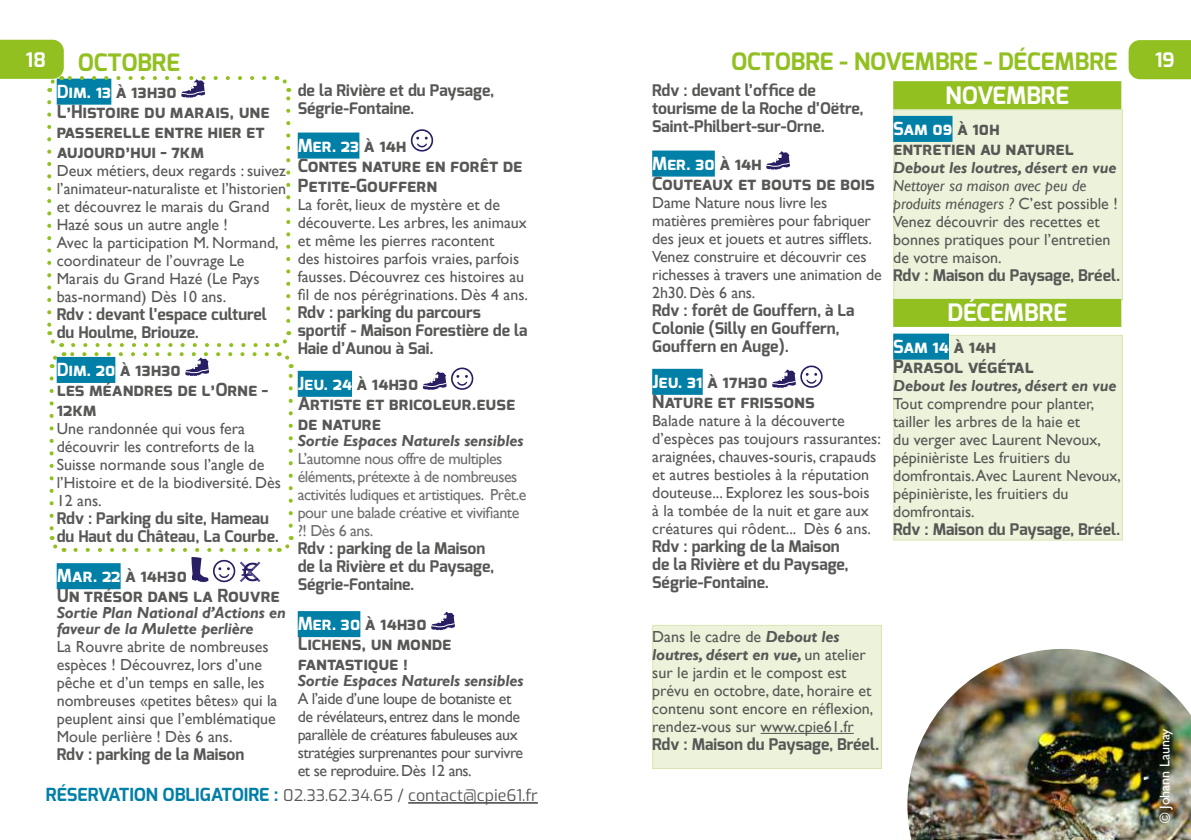
<style>
.page{position:relative;width:1191px;height:840px;background:#fff}
.page>*{position:absolute;margin:0;border:0;box-sizing:border-box;transform-origin:0 0}
.t1{font:700 24px "Exo";color:#92c020}
.t2{font:700 24px "Exo";color:#fff}
.t3{font:700 20px "Exo";color:#fff}
.t4{font:700 18px/20px "Exo";color:#575756}
.t5{font:16px/18px "Gill Sans";color:#575756}
.t6{font:700 16px/18px "Exo";color:#575756}
.t7{font:italic 700 16px/16px "Gill Sans";letter-spacing:-.01em;color:#575756}
.t8{font:16px/18px "Gill Sans";letter-spacing:-.03em;color:#575756}
.t9{font:16px/18px "Gill Sans";letter-spacing:-.03em;color:#706f6f}
.t10{font:16px "Exo";color:#575756}
.t11{font:14px "Gill Sans";color:#fff}
.s1{color:#fff}
.s2{font-weight:700;font-style:italic}
.s3{font-style:italic}
.s4{font-weight:700;font-size:18px;color:#007fa7}
</style>
<div class="page">
<div style="left:1128px;top:40px;width:63px;height:39px;background:#92c020"></div>
<div style="left:893px;top:109px;width:230px;height:191px;background:#ecf3da;border:1px solid #d8e6b1"></div>
<div style="left:652px;top:624px;width:230px;height:144px;background:#ecf3da;border:1px solid #d8e6b1"></div>
<div style="left:893px;top:334px;width:230px;height:206px;background:#ecf3da;border:1px solid #d8e6b1"></div>
<div style="left:57px;top:563px;width:64px;height:26px;background:#007fa7"></div>
<div style="left:652px;top:150px;width:63px;height:26px;background:#007fa7"></div>
<div style="left:652px;top:368px;width:50px;height:26px;background:#007fa7"></div>
<hr style="left:760px;top:732px;width:93px;height:1px;background:#575756">
<svg style="left:766px;top:151px;width:24px;height:18px"></svg>
<svg style="left:772px;top:365px;width:50px;height:22px"></svg>
<div style="left:298px;top:132px;width:61px;height:26px;background:#007fa7"></div>
<div style="left:298px;top:370px;width:54px;height:26px;background:#007fa7"></div>
<div style="left:298px;top:610px;width:62px;height:26px;background:#007fa7"></div>
<svg style="left:411px;top:129px;width:22px;height:22px"></svg>
<svg style="left:422px;top:367px;width:51px;height:22px"></svg>
<svg style="left:431px;top:612px;width:24px;height:17px"></svg>
<div style="left:893px;top:81px;width:228px;height:28px;background:#92c020"></div>
<div style="left:893px;top:116px;width:59px;height:26px;background:#007fa7"></div>
<div style="left:893px;top:299px;width:228px;height:28px;background:#92c020"></div>
<div style="left:893px;top:333px;width:56px;height:26px;background:#007fa7"></div>
<img style="left:907px;top:649px;width:284px;height:190px">
<hr style="left:408px;top:801px;width:130px;height:2px;background:#575756">
<svg style="left:0;top:40px;width:294px;height:542px"></svg>
<h1 class="t1" style="left:78px;top:47px;width:104px">OCTOBRE</h1>
<h1 class="t1" style="left:731px;top:46px;width:388px">OCTOBRE - NOVEMBRE - DÉCEMBRE</h1>
<p class="t3" style="left:26px;top:46px;width:21px">18</p>
<p class="t3" style="left:1155px;top:47px;width:21px">19</p>
<p class="t4" style="left:57px;top:81px;width:214px"><span class="s1">Dim. 13</span> à 13h30<br>L’Histoire du marais, une passerelle entre hier et aujourd’hui - 7km</p>
<p class="t5" style="left:57px;top:161px;width:231px">Deux métiers, deux regards : suivez l’animateur-naturaliste et l’historien et découvrez le marais du Grand<br>Hazé sous un autre angle !<br>Avec la participation M. Normand, coordinateur de l’ouvrage Le<br>Marais du Grand Hazé (Le Pays bas-normand) Dès 10 ans.</p>
<p class="t6" style="left:57px;top:305px;width:212px">Rdv : devant l’espace culturel du Houlme, Briouze.</p>
<p class="t4" style="left:57px;top:359px;width:213px"><span class="s1">Dim. 20</span> à 13h30<br>les méandres de l’Orne -<br>12km</p>
<p class="t5" style="left:57px;top:419px;width:226px">Une randonnée qui vous fera découvrir les contreforts de la<br>Suisse normande sous l’angle de l’Histoire et de la biodiversité. Dès<br>12 ans.</p>
<p class="t6" style="left:57px;top:509px;width:224px">Rdv : Parking du site, Hameau du Haut du Château, La Courbe.</p>
<p class="t4" style="left:57px;top:565px;width:225px"><span class="s1">Mar. 22</span> à 14h30<br>Un trésor dans la Rouvre</p>
<p class="t7" style="left:57px;top:605px;width:231px">Sortie Plan National d’Actions en faveur de la Mulette perlière</p>
<p class="t5" style="left:57px;top:637px;width:222px">La Rouvre abrite de nombreuses espèces ! Découvrez, lors d’une pêche et d’un temps en salle, les nombreuses «petites bêtes» qui la peuplent ainsi que l’emblématique<br>Moule perlière ! Dès 6 ans.</p>
<p class="t6" style="left:57px;top:745px;width:189px">Rdv : parking de la Maison</p>
<p class="t6" style="left:652px;top:81px;width:213px">Rdv : devant l’office de tourisme de la Roche d’Oëtre,<br>Saint-Philbert-sur-Orne.</p>
<p class="t4" style="left:652px;top:153px;width:224px"><span class="s1">Mer. 30</span> à 14h<br>Couteaux et bouts de bois</p>
<p class="t5" style="left:652px;top:193px;width:231px">Dame Nature nous livre les matières premières pour fabriquer des jeux et jouets et autres sifflets.<br>Venez construire et découvrir ces richesses à travers une animation de<br>2h30. Dès 6 ans.</p>
<p class="t6" style="left:652px;top:301px;width:204px">Rdv : forêt de Gouffern, à La<br>Colonie (Silly en Gouffern,<br>Gouffern en Auge).</p>
<p class="t4" style="left:652px;top:371px;width:164px"><span class="s1">Jeu. 31</span> à 17h30<br>Nature et frissons</p>
<p class="t5" style="left:652px;top:411px;width:230px">Balade nature à la découverte d’espèces pas toujours rassurantes: araignées, chauves-souris, crapauds et autres bestioles à la réputation douteuse... Explorez les sous-bois<br>à la tombée de la nuit et gare aux créatures qui rôdent... Dès 6 ans.</p>
<p class="t6" style="left:652px;top:537px;width:198px">Rdv : parking de la Maison de la Rivière et du Paysage,<br>Ségrie-Fontaine.</p>
<p class="t5" style="left:652px;top:627px;width:223px">Dans le cadre de <span class="s2">Debout les loutres, désert en vue,</span> un atelier sur le jardin et le compost est prévu en octobre, date, horaire et contenu sont encore en réflexion, rendez-vous sur www.cpie61.fr</p>
<p class="t6" style="left:652px;top:735px;width:228px">Rdv : Maison du Paysage, Bréel.</p>
<p class="t6" style="left:298px;top:81px;width:198px">de la Rivière et du Paysage,<br>Ségrie-Fontaine.</p>
<p class="t4" style="left:298px;top:135px;width:226px"><span class="s1">Mer. 23</span> à 14h<br>Contes nature en forêt de<br>Petite-Gouffern</p>
<p class="t5" style="left:298px;top:195px;width:232px">La forêt, lieux de mystère et de découverte. Les arbres, les animaux et même les pierres racontent<br>des histoires parfois vraies, parfois fausses. Découvrez ces histoires au fil de nos pérégrinations. Dès 4 ans.</p>
<p class="t6" style="left:298px;top:303px;width:231px">Rdv : parking du parcours sportif - Maison Forestière de la<br>Haie d’Aunou à Sai.</p>
<p class="t4" style="left:298px;top:373px;width:219px"><span class="s1">Jeu. 24</span> à 14h30<br>Artiste et bricoleur.euse de nature</p>
<p class="t7" style="left:298px;top:432px;width:227px">Sortie Espaces Naturels sensibles</p>
<p class="t9" style="left:298px;top:449px;width:230px">L’automne nous offre de multiples éléments, prétexte à de nombreuses activités ludiques et artistiques. Prêt.e pour une balade créative et vivifiante ?! Dès 6 ans.</p>
<p class="t6" style="left:298px;top:539px;width:198px">Rdv : parking de la Maison de la Rivière et du Paysage,<br>Ségrie-Fontaine.</p>
<p class="t4" style="left:298px;top:613px;width:155px"><span class="s1">Mer. 30</span> à 14h30<br>Lichens, un monde fantastique !</p>
<p class="t7" style="left:298px;top:672px;width:227px">Sortie Espaces Naturels sensibles</p>
<p class="t8" style="left:298px;top:689px;width:227px">A l’aide d’une loupe de botaniste et de révélateurs, entrez dans le monde parallèle de créatures fabuleuses aux stratégies surprenantes pour survivre et se reproduire. Dès 12 ans.</p>
<h1 class="t2" style="left:945px;top:79px;width:125px">NOVEMBRE</h1>
<p class="t4" style="left:893px;top:118px;width:182px"><span class="s1">Sam 09</span> à 10h entretien au naturel</p>
<p class="t7" style="left:893px;top:160px;width:225px">Debout les loutres, désert en vue</p>
<p class="t5" style="left:893px;top:177px;width:226px"><span class="s3">Nettoyer sa maison avec peu de produits ménagers ?</span> C’est possible !<br>Venez découvrir des recettes et bonnes pratiques pour l’entretien de votre maison.</p>
<p class="t6" style="left:893px;top:266px;width:228px">Rdv : Maison du Paysage, Bréel.</p>
<h1 class="t2" style="left:947px;top:297px;width:121px">DÉCEMBRE</h1>
<p class="t4" style="left:893px;top:336px;width:142px"><span class="s1">Sam 14</span> à 14h<br>Parasol végétal</p>
<p class="t7" style="left:893px;top:377px;width:225px">Debout les loutres, désert en vue</p>
<p class="t5" style="left:893px;top:394px;width:229px">Tout comprendre pour planter, tailler les arbres de la haie et<br>du verger avec Laurent Nevoux, pépinièriste Les fruitiers du domfrontais. Avec Laurent Nevoux, pépinièriste, les fruitiers du domfrontais.</p>
<p class="t6" style="left:893px;top:520px;width:228px">Rdv : Maison du Paysage, Bréel.</p>
<p class="t11" style="left:1156px;top:822px;width:96px;rotate:-90deg">© Johann Launay</p>
<p class="t10" style="left:46px;top:783px;width:493px"><span class="s4">RÉSERVATION OBLIGATOIRE :</span> 02.33.62.34.65 / contact@cpie61.fr</p>
</div>
